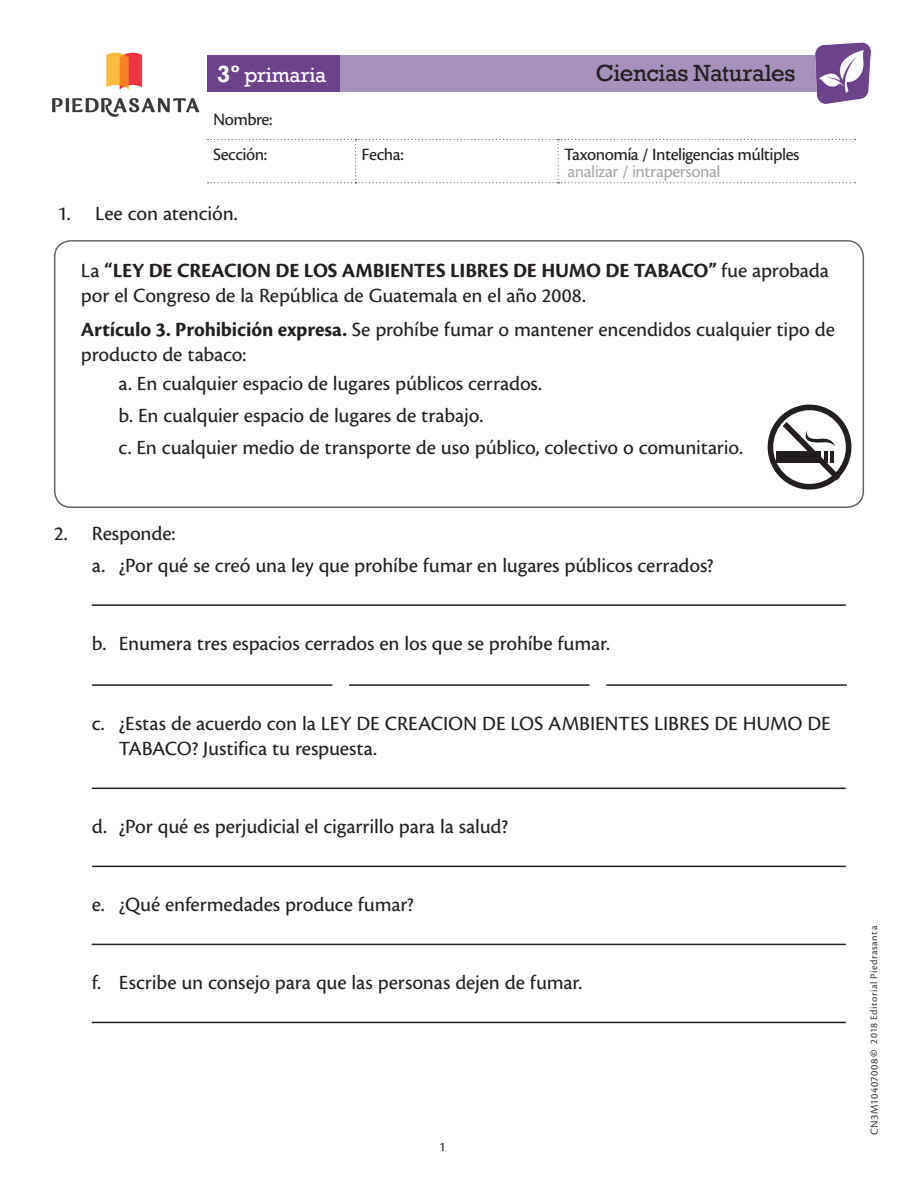
<style>
.page{position:relative;width:918px;height:1188px;background:#fff}
.page>*{position:absolute;margin:0;border:0;box-sizing:border-box;transform-origin:0 0}
.t1{font:24px "Rockwell";letter-spacing:-.015em;color:#231f20}
.Curso_NG{font:21px/25.2px "Cronos Pro Capt";letter-spacing:-.01em;color:#231f20}
.t2{font:21px "Rockwell";letter-spacing:-.005em;color:#fff}
.t3{font:18px/34.7px "Cronos Pro Capt";letter-spacing:-.03em;color:#231f20}
.Nombre_alumno{font:18px "Cronos Pro Capt";letter-spacing:-.03em;color:#a8a9ad}
.Curso_NG-2{font:13.5px "Cronos Pro Capt";color:#231f20}
._2014_Editorial_Pie{font:10.5px "Cronos Pro Capt";letter-spacing:.04em;color:#3e3e3f}
.s1{font-weight:700;font-size:24px}
.s2{font-family:"Cronos Pro";font-weight:700}
.s3{font-size:11.25px}
</style>
<div class="page">
<svg style="left:207px;top:55px;width:604px;height:37px;background:#997eb1"></svg>
<svg style="left:208px;top:139px;width:648px;height:44px"></svg>
<img style="left:51px;top:52px;width:149px;height:65px">
<img style="left:811px;top:42px;width:60px;height:62px">
<hr style="left:92px;top:604px;width:754px;height:2px;background:#231f20">
<hr style="left:92px;top:684px;width:240px;height:2px;background:#231f20">
<hr style="left:349px;top:684px;width:241px;height:2px;background:#231f20">
<hr style="left:606px;top:684px;width:241px;height:2px;background:#231f20">
<hr style="left:92px;top:788px;width:754px;height:1px;background:#231f20">
<hr style="left:92px;top:866px;width:754px;height:1px;background:#231f20">
<hr style="left:92px;top:944px;width:754px;height:1px;background:#231f20">
<hr style="left:92px;top:1022px;width:754px;height:1px;background:#231f20">
<svg style="left:768px;top:405px;width:83px;height:85px"></svg>
<div style="left:54px;top:240px;width:810px;height:268px;border:2px solid #636366;border-radius:16px"></div>
<p class="t2" style="left:217px;top:63px;width:111px"><span class="s1">3º</span> primaria</p>
<p class="t3" style="left:213px;top:102px;width:61px">Nombre:<br>Sección:</p>
<p class="Curso_NG" style="left:57px;top:201px;width:182px">1. Lee con atención.</p>
<p class="t1" style="left:596px;top:59px;width:201px">Ciencias Naturales</p>
<p class="t3" style="left:362px;top:137px;width:44px">Fecha:</p>
<p class="t3" style="left:564px;top:137px;width:237px">Taxonomía / Inteligencias múltiples</p>
<p class="Nombre_alumno" style="left:568px;top:161px;width:155px">analizar / intrapersonal</p>
<p class="Curso_NG" style="left:81px;top:258px;width:750px">La <span class="s2">“LEY DE CREACION DE LOS AMBIENTES LIBRES DE HUMO DE TABACO”</span> fue aprobada por el Congreso de la República de Guatemala en el año 2008.</p>
<p class="Curso_NG" style="left:81px;top:317px;width:756px"><span class="s2">Artículo 3. Prohibición expresa.</span> Se prohíbe fumar o mantener encendidos cualquier tipo de producto de tabaco:</p>
<p class="Curso_NG" style="left:119px;top:371px;width:425px">a. En cualquier espacio de lugares públicos cerrados.</p>
<p class="Curso_NG" style="left:119px;top:403px;width:366px">b. En cualquier espacio de lugares de trabajo.</p>
<p class="Curso_NG" style="left:119px;top:435px;width:626px">c. En cualquier medio de transporte de uso público, colectivo o comunitario.</p>
<p class="Curso_NG" style="left:54px;top:521px;width:123px">2. Responde:</p>
<p class="Curso_NG" style="left:92px;top:553px;width:623px">a. ¿Por qué se creó una ley que prohíbe fumar en lugares públicos cerrados?</p>
<p class="Curso_NG" style="left:92px;top:631px;width:520px">b. Enumera tres espacios cerrados en los que se prohíbe fumar.</p>
<p class="Curso_NG" style="left:119px;top:711px;width:714px;text-indent:-27px">c. ¿Estas de acuerdo con la LEY DE CREACION DE LOS AMBIENTES LIBRES DE HUMO DE<br>TABACO? Justifica tu respuesta.</p>
<p class="Curso_NG" style="left:92px;top:814px;width:418px">d. ¿Por qué es perjudicial el cigarrillo para la salud?</p>
<p class="Curso_NG" style="left:92px;top:892px;width:324px">e. ¿Qué enfermedades produce fumar?</p>
<p class="Curso_NG" style="left:92px;top:970px;width:492px">f. Escribe un consejo para que las personas dejen de fumar.</p>
<p class="Curso_NG-2" style="left:439px;top:1139px;width:8px">1</p>
<p class="_2014_Editorial_Pie" style="left:868px;top:1135px;width:211px;rotate:-90deg"><span class="s3">CN3M10407008</span><span class="s2">©</span> 2018 Editorial Piedrasanta</p>
</div>
